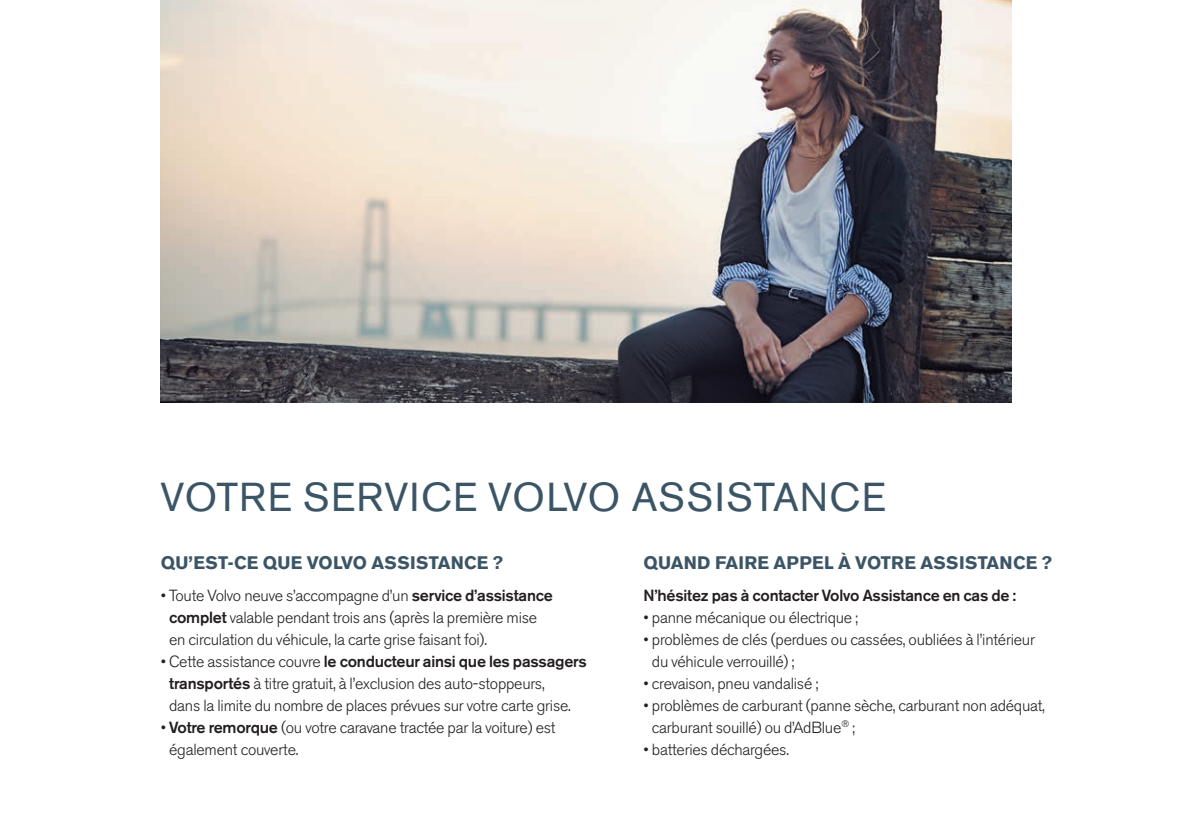
<style>
.page{position:relative;width:1191px;height:840px;background:#fff}
.page>*{position:absolute;margin:0;border:0;box-sizing:border-box;transform-origin:0 0}
.t1{font:40px "Volvo Sans Pro";letter-spacing:.035em;color:#3b5566}
.t2{font:700 18px "Volvo Sans Pro";letter-spacing:.015em;color:#3b5566}
.t3{font:300 16px/22px "Volvo Sans Pro";letter-spacing:-.015em;color:#231f20}
.t4{font:500 16px "Volvo Sans Pro";letter-spacing:-.015em;color:#231f20}
.s1{font-weight:500}
</style>
<div class="page">
<img style="left:161px;top:0;width:850px;height:403px">
<h1 class="t1" style="left:161px;top:472px;width:726px">VOTRE SERVICE VOLVO ASSISTANCE</h1>
<p class="t2" style="left:161px;top:551px;width:344px">QU’EST-CE QUE VOLVO ASSISTANCE ?</p>
<p class="t3" style="left:169px;top:584px;width:385px;text-indent:-8px">• Toute Volvo neuve s’accompagne d’un <span class="s1">service d’assistance complet</span> valable pendant trois ans (après la première mise en circulation du véhicule, la carte grise faisant foi).</p>
<p class="t3" style="left:169px;top:650px;width:419px;text-indent:-8px">• Cette assistance couvre <span class="s1">le conducteur ainsi que les passagers transportés</span> à titre gratuit, à l’exclusion des auto-stoppeurs,<br>dans la limite du nombre de places prévues sur votre carte grise.</p>
<p class="t3" style="left:169px;top:716px;width:388px;text-indent:-8px">• <span class="s1">Votre remorque</span> (ou votre caravane tractée par la voiture) est également couverte.</p>
<p class="t2" style="left:643px;top:551px;width:410px">QUAND FAIRE APPEL À VOTRE ASSISTANCE ?</p>
<p class="t4" style="left:643px;top:585px;width:374px">N’hésitez pas à contacter Volvo Assistance en cas de :</p>
<p class="t3" style="left:643px;top:606px;width:216px">• panne mécanique ou électrique ;</p>
<p class="t3" style="left:652px;top:628px;width:384px;text-indent:-8px">• problèmes de clés (perdues ou cassées, oubliées à l’intérieur du véhicule verrouillé) ;</p>
<p class="t3" style="left:643px;top:672px;width:177px">• crevaison, pneu vandalisé ;</p>
<p class="t3" style="left:652px;top:694px;width:394px;text-indent:-8px">• problèmes de carburant (panne sèche, carburant non adéquat, carburant souillé) ou d’AdBlue<sup>®</sup> ;</p>
<p class="t3" style="left:643px;top:738px;width:147px">• batteries déchargées.</p>
</div>
